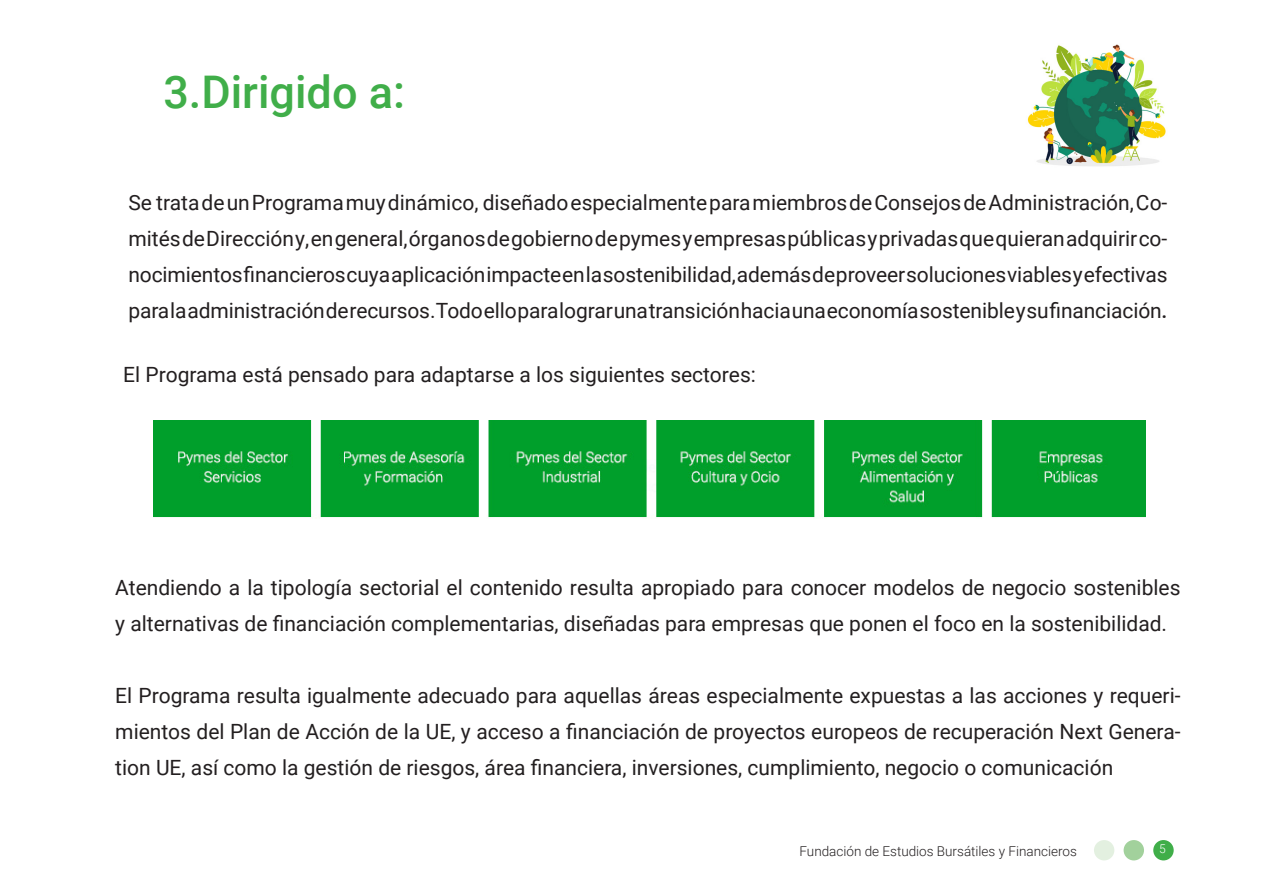
<style>
.page{position:relative;width:1263px;height:893px;background:#fff}
.page>*{position:absolute;margin:0;border:0;box-sizing:border-box;transform-origin:0 0}
.t1{font:500 45px "Roboto";color:#40ae49}
.t2{font:21px/36px "Roboto";color:#231f20;text-align:justify}
.t3{font:300 13.5px "Roboto";color:#231f20}
.t4{font:300 12px "Roboto";color:#fff}
.s1{font-weight:500}
</style>
<div class="page">
<div style="left:1094px;top:840px;width:20px;height:20px;background:#e3f0e0;border-radius:50%"></div>
<div style="left:1123px;top:840px;width:21px;height:20px;background:#a2d19c;border-radius:50%"></div>
<div style="left:1153px;top:840px;width:21px;height:20px;background:#40ae49;border-radius:50%"></div>
<img style="left:153px;top:420px;width:992px;height:98px">
<img style="left:1027px;top:44px;width:139px;height:122px">
<p class="t1" style="left:163px;top:61px;width:243px">3.Dirigido a:</p>
<p class="t2" style="left:128px;top:184px;width:1041px">Se trata de un Programa muy dinámico, diseñado especialmente para miembros de Consejos de Administración, Co&shy;mités de Dirección y, en general, órganos de gobierno de pymes y empresas públicas y privadas que quieran adquirir co&shy;nocimientos financieros cuya aplicación impacte en la sostenibilidad, además de proveer soluciones viables y efectivas para la administración de recursos. Todo ello para lograr una transición hacia una economía sostenible y su financiación<span class="s1">.</span></p>
<p class="t2" style="left:123px;top:356px;width:634px">El Programa está pensado para adaptarse a los siguientes sectores:</p>
<p class="t2" style="left:115px;top:569px;width:1067px">Atendiendo a la tipología sectorial el contenido resulta apropiado para conocer modelos de negocio sostenibles y alternativas de financiación complementarias, diseñadas para empresas que ponen el foco en la sostenibilidad.</p>
<p class="t2" style="left:115px;top:677px;width:1067px">El Programa resulta igualmente adecuado para aquellas áreas especialmente expuestas a las acciones y requeri&shy;mientos del Plan de Acción de la UE, y acceso a financiación de proyectos europeos de recuperación Next Genera&shy;tion UE, así como la gestión de riesgos, área financiera, inversiones, cumplimiento, negocio o comunicación</p>
<p class="t3" style="left:799px;top:842px;width:279px">Fundación de Estudios Bursátiles y Financieros</p>
<p class="t4" style="left:1159px;top:840px;width:8px">5</p>
</div>
